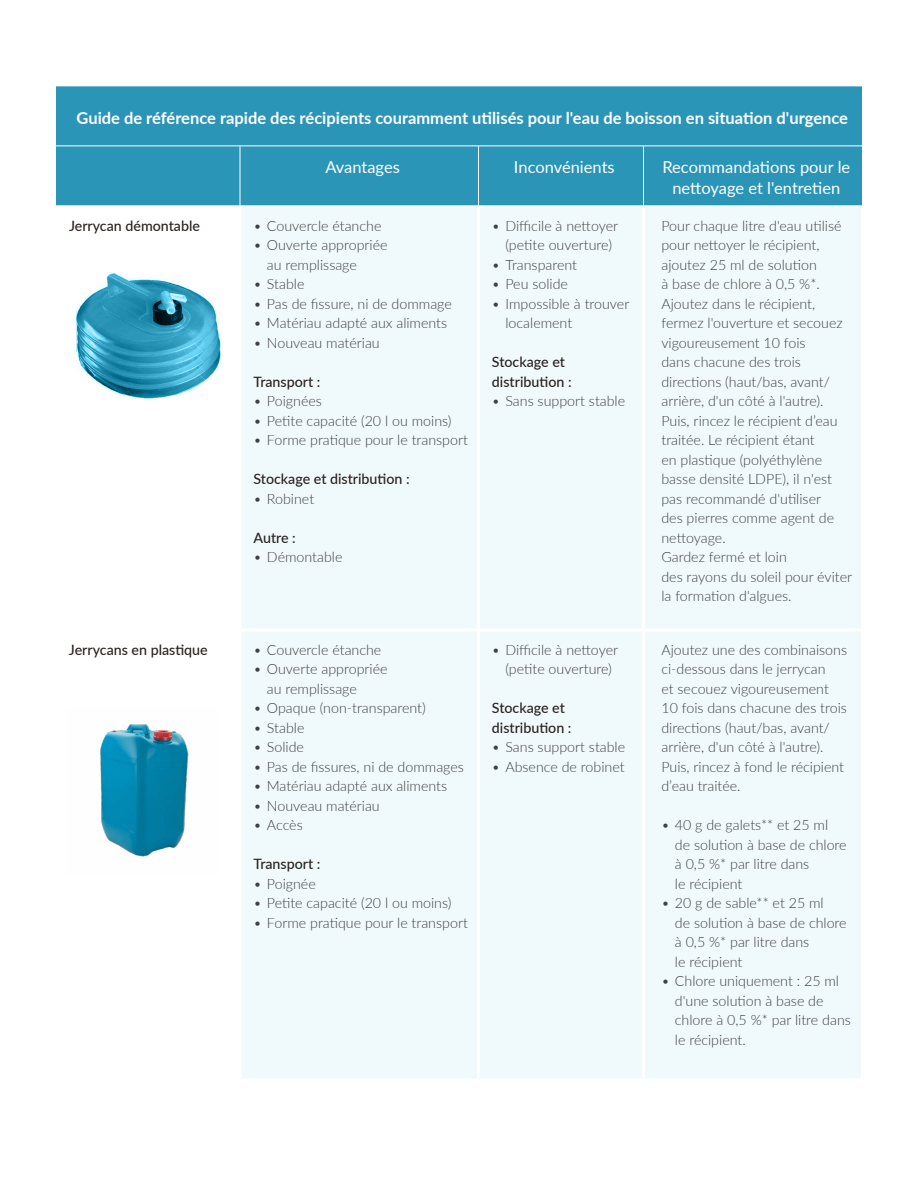
<style>
.page{position:relative;width:918px;height:1188px;background:#fff}
.page>*{position:absolute;margin:0;border:0;box-sizing:border-box;transform-origin:0 0}
.t1{font:700 16.5px "Lato";color:#fff}
.t2{font:16.5px/21px "Lato";color:#fff;text-align:center}
.t3{font:300 14.25px/19.5px "Lato";color:#404040}
.t4{font:500 14.25px/19.5px "Lato";color:#28211f}
</style>
<div class="page">
<div style="left:56px;top:87px;width:806px;height:119px;background:#2b95b8"></div>
<div style="left:242px;top:207px;width:619px;height:871px;background:#f0f9fc"></div>
<hr style="left:477px;top:206px;width:3px;height:422px;background:#fff">
<hr style="left:642px;top:206px;width:3px;height:422px;background:#fff">
<hr style="left:240px;top:628px;width:238px;height:4px;background:#fff">
<hr style="left:478px;top:628px;width:166px;height:4px;background:#fff">
<hr style="left:477px;top:632px;width:3px;height:446px;background:#fff">
<hr style="left:644px;top:628px;width:220px;height:4px;background:#fff">
<hr style="left:642px;top:632px;width:3px;height:446px;background:#fff">
<hr style="left:240px;top:146px;width:1px;height:60px;background:#fff">
<hr style="left:55px;top:146px;width:185px;height:1px;background:#fff">
<hr style="left:240px;top:146px;width:238px;height:1px;background:#fff">
<hr style="left:478px;top:146px;width:166px;height:1px;background:#fff">
<hr style="left:478px;top:146px;width:1px;height:60px;background:#fff">
<hr style="left:644px;top:146px;width:219px;height:1px;background:#fff">
<hr style="left:643px;top:146px;width:1px;height:60px;background:#fff">
<img style="left:100px;top:724px;width:89px;height:133px">
<svg style="left:76px;top:272px;width:145px;height:127px"></svg>
<p class="t1" style="left:77px;top:105px;width:773px">Guide de référence rapide des récipients couramment utilisés pour l'eau de boisson en situation d'urgence</p>
<p class="t2" style="left:325px;top:155px;width:76px">Avantages</p>
<p class="t2" style="left:514px;top:155px;width:102px">Inconvénients</p>
<p class="t2" style="left:662px;top:155px;width:189px">Recommandations pour le nettoyage et l'entretien</p>
<p class="t4" style="left:69px;top:215px;width:132px">Jerrycan démontable</p>
<p class="t3" style="left:253px;top:215px;width:129px">• Couvercle étanche</p>
<p class="t3" style="left:267px;top:235px;width:122px;text-indent:-13px">• Ouverte appropriée au remplissage</p>
<p class="t3" style="left:253px;top:274px;width:52px">• Stable</p>
<p class="t3" style="left:253px;top:293px;width:200px">• Pas de fissure, ni de dommage</p>
<p class="t3" style="left:253px;top:313px;width:195px">• Matériau adapté aux aliments</p>
<p class="t3" style="left:253px;top:332px;width:128px">• Nouveau matériau</p>
<p class="t4" style="left:253px;top:371px;width:69px">Transport :</p>
<p class="t3" style="left:253px;top:391px;width:70px">• Poignées</p>
<p class="t3" style="left:253px;top:410px;width:200px">• Petite capacité (20 l ou moins)</p>
<p class="t3" style="left:253px;top:430px;width:216px">• Forme pratique pour le transport</p>
<p class="t4" style="left:253px;top:469px;width:158px">Stockage et distribution :</p>
<p class="t3" style="left:253px;top:488px;width:62px">• Robinet</p>
<p class="t4" style="left:253px;top:527px;width:44px">Autre :</p>
<p class="t3" style="left:253px;top:547px;width:91px">• Démontable</p>
<p class="t3" style="left:661px;top:215px;width:192px">Pour chaque litre d'eau utilisé pour nettoyer le récipient, ajoutez 25 ml de solution<br>à base de chlore à 0,5 %*.<br>Ajoutez dans le récipient, fermez l'ouverture et secouez vigoureusement 10 fois<br>dans chacune des trois directions (haut/bas, avant/ arrière, d'un côté à l'autre).<br>Puis, rincez le récipient d’eau traitée. Le récipient étant<br>en plastique (polyéthylène basse densité LDPE), il n'est pas recommandé d'utiliser<br>des pierres comme agent de nettoyage.<br>Gardez fermé et loin<br>des rayons du soleil pour éviter la formation d'algues.</p>
<p class="t3" style="left:492px;top:215px;width:128px;text-align:center">• Difficile à nettoyer (petite ouverture)</p>
<p class="t3" style="left:492px;top:254px;width:87px">• Transparent</p>
<p class="t3" style="left:492px;top:274px;width:78px">• Peu solide</p>
<p class="t3" style="left:505px;top:293px;width:125px;text-indent:-13px">• Impossible à trouver localement</p>
<p class="t4" style="left:492px;top:352px;width:81px">Stockage et distribution :</p>
<p class="t3" style="left:492px;top:391px;width:135px">• Sans support stable</p>
<p class="t4" style="left:69px;top:639px;width:140px">Jerrycans en plastique</p>
<p class="t3" style="left:253px;top:639px;width:129px">• Couvercle étanche</p>
<p class="t3" style="left:267px;top:659px;width:122px;text-indent:-13px">• Ouverte appropriée au remplissage</p>
<p class="t3" style="left:253px;top:698px;width:174px">• Opaque (non-transparent)</p>
<p class="t3" style="left:253px;top:717px;width:52px">• Stable</p>
<p class="t3" style="left:253px;top:737px;width:52px">• Solide</p>
<p class="t3" style="left:253px;top:756px;width:212px">• Pas de fissures, ni de dommages</p>
<p class="t3" style="left:253px;top:776px;width:195px">• Matériau adapté aux aliments</p>
<p class="t3" style="left:253px;top:795px;width:128px">• Nouveau matériau</p>
<p class="t3" style="left:253px;top:815px;width:51px">• Accès</p>
<p class="t4" style="left:253px;top:854px;width:69px">Transport :</p>
<p class="t3" style="left:253px;top:873px;width:64px">• Poignée</p>
<p class="t3" style="left:253px;top:893px;width:200px">• Petite capacité (20 l ou moins)</p>
<p class="t3" style="left:253px;top:912px;width:216px">• Forme pratique pour le transport</p>
<p class="t3" style="left:492px;top:639px;width:128px;text-align:center">• Difficile à nettoyer (petite ouverture)</p>
<p class="t4" style="left:492px;top:698px;width:81px">Stockage et distribution :</p>
<p class="t3" style="left:492px;top:737px;width:135px">• Sans support stable</p>
<p class="t3" style="left:492px;top:756px;width:134px">• Absence de robinet</p>
<p class="t3" style="left:661px;top:639px;width:187px">Ajoutez une des combinaisons ci-dessous dans le jerrycan<br>et secouez vigoureusement<br>10 fois dans chacune des trois directions (haut/bas, avant/ arrière, d'un côté à l'autre).<br>Puis, rincez à fond le récipient d’eau traitée.</p>
<p class="t3" style="left:675px;top:815px;width:173px;text-indent:-13px">• 40 g de galets** et 25 ml de solution à base de chlore à 0,5 %* par litre dans<br>le récipient</p>
<p class="t3" style="left:675px;top:893px;width:173px;text-indent:-13px">• 20 g de sable** et 25 ml<br>de solution à base de chlore à 0,5 %* par litre dans<br>le récipient</p>
<p class="t3" style="left:675px;top:971px;width:177px;text-indent:-13px">• Chlore uniquement : 25 ml d'une solution à base de chlore à 0,5 %* par litre dans le récipient.</p>
</div>
